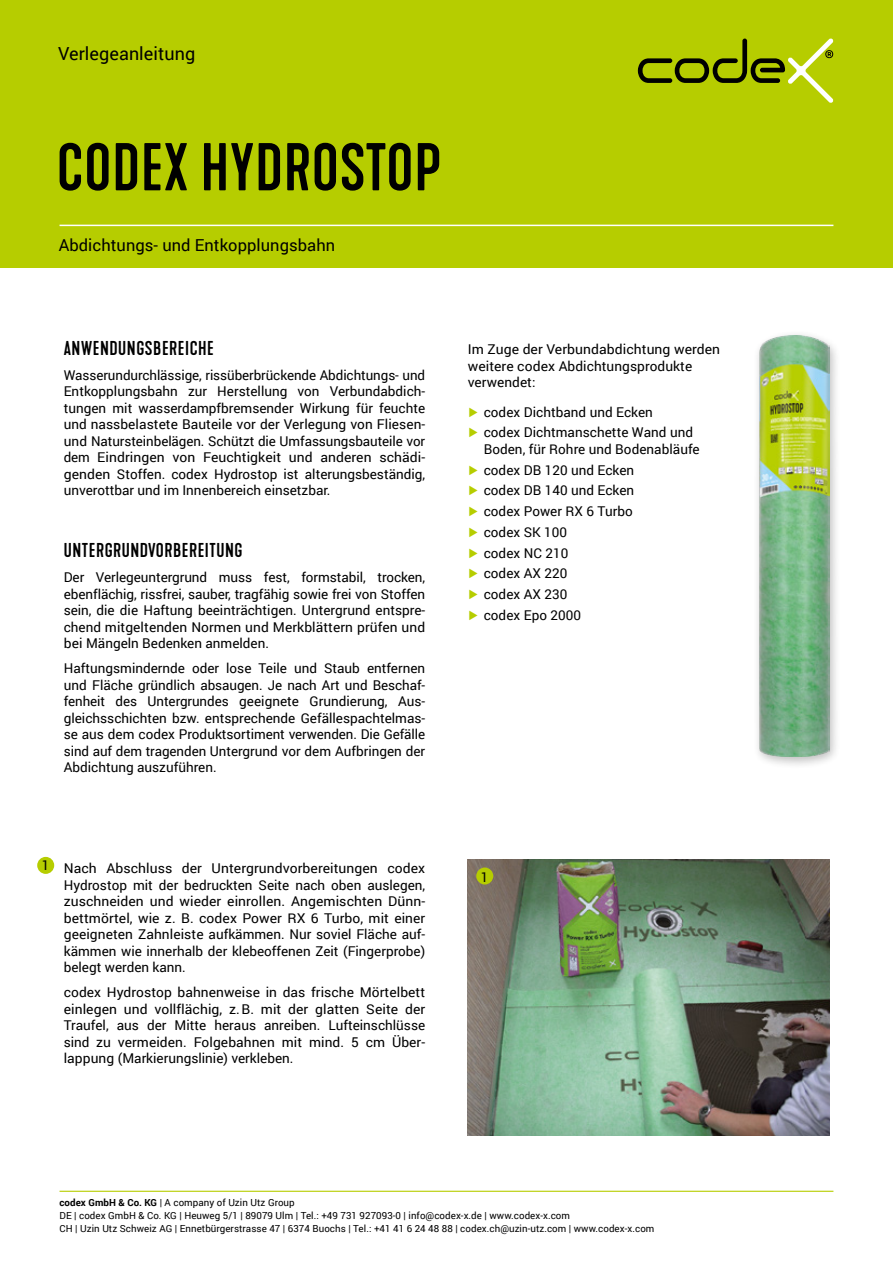
<style>
.page{position:relative;width:893px;height:1263px;background:#fff}
.page>*{position:absolute;margin:0;border:0;box-sizing:border-box;transform-origin:0 0}
.t1{font:500 63px "Kapra Neue";letter-spacing:.015em;color:#000}
.t2{font:500 18.75px "Kapra Neue";letter-spacing:.03em;color:#000}
.t3{font:18px "Roboto";letter-spacing:.005em;color:#000}
.t4{font:16.5px "Roboto";letter-spacing:.005em;color:#000}
.t5{font:13.5px/16.5px "Roboto";letter-spacing:.005em;color:#000;text-align:justify}
.t6{font:9.75px/13px "Roboto";letter-spacing:.005em;color:#000}
.s1{font-family:"Arial";color:#b6cd00}
.s2{font-weight:700}
</style>
<div class="page">
<div style="left:0;top:0;width:893px;height:268px;background:#b6cd00"></div>
<svg style="left:638px;top:38px;width:195px;height:65px"></svg>
<hr style="left:60px;top:225px;width:773px;height:1px;background:#fff">
<hr style="left:60px;top:1191px;width:773px;height:1px;background:#b6cd00">
<div style="left:37px;top:857px;width:17px;height:17px;background:#b6cd00;border-radius:50%"></div>
<img style="left:468px;top:859px;width:361px;height:276px">
<div style="left:752px;top:330px;width:89px;height:440px;background:#000;opacity:.25"></div>
<img style="left:759px;top:335px;width:71px;height:422px">
<div style="left:476px;top:867px;width:17px;height:17px;background:#b6cd00;border-radius:50%"></div>
<h3 class="t3" style="left:58px;top:41px;width:139px">Verlegeanleitung</h3>
<h1 class="t1" style="left:57px;top:129px;width:385px">CODEX HYDROSTOP</h1>
<p class="t4" style="left:59px;top:233px;width:278px">Abdichtungs- und Entkopplungsbahn</p>
<h2 class="t2" style="left:64px;top:336px;width:152px">ANWENDUNGSBEREICHE</h2>
<p class="t5" style="left:64px;top:366px;width:363px">Wasserundurchlässige, rissüberbrückende Abdichtungs- und Entkopplungsbahn zur Herstellung von Verbundabdich&shy;tungen mit wasserdampfbremsender Wirkung für feuchte und nassbelastete Bauteile vor der Verlegung von Fliesen&shy;und Natursteinbelägen. Schützt die Umfassungsbauteile vor dem Eindringen von Feuchtigkeit und anderen schädi&shy;genden Stoffen. codex Hydrostop ist alterungsbeständig, unverottbar und im Innenbereich einsetzbar.</p>
<h2 class="t2" style="left:64px;top:539px;width:180px">UNTERGRUNDVORBEREITUNG</h2>
<p class="t5" style="left:64px;top:569px;width:363px">Der Verlegeuntergrund muss fest, formstabil, trocken, -eben-flächig, rissfrei, sauber, tragfähig sowie frei von Stoffen sein, die die Haftung beeinträchtigen. Untergrund entspre&shy;chend mitgeltenden Normen und Merkblättern prüfen und bei Mängeln Bedenken anmelden.</p>
<p class="t5" style="left:64px;top:660px;width:363px">Haftungsmindernde oder lose Teile und Staub entfernen und Fläche gründlich absaugen. Je nach Art und Beschaf&shy;fenheit des Untergrundes geeignete Grundierung, Aus&shy;gleichsschichten bzw. entsprechende Gefällespachtelmas&shy;se aus dem codex Produktsortiment verwenden. Die Gefälle sind auf dem tragenden Untergrund vor dem Aufbringen der Abdichtung auszuführen.</p>
<p class="t5" style="left:42px;top:857px;width:9px">1</p>
<p class="t5" style="left:64px;top:859px;width:363px">Nach Abschluss der Untergrundvorbereitungen codex Hydrostop mit der bedruckten Seite nach oben auslegen, zuschneiden und wieder einrollen. Angemischten Dünn&shy;bettmörtel, wie z. B. codex Power RX 6 Turbo, mit einer geeigneten Zahnleiste aufkämmen. Nur soviel Fläche auf&shy;kämmen wie innerhalb der klebeoffenen Zeit (Fingerprobe) belegt werden kann.</p>
<p class="t5" style="left:64px;top:983px;width:363px">codex Hydrostop bahnenweise in das frische Mörtelbett einlegen und vollflächig, z.B. mit der glatten Seite der Traufel, aus der Mitte heraus anreiben. Lufteinschlüsse sind zu vermeiden. Folgebahnen mit mind. 5 cm Über&shy;lappung (Markierungslinie) verkleben.</p>
<p class="t5" style="left:468px;top:341px;width:254px;text-align:left">Im Zuge der Verbundabdichtung werden weitere codex Abdichtungsprodukte verwendet:</p>
<p class="t5" style="left:468px;top:401px;width:227px;line-height:20.7px"><span class="s1">►</span> codex Dichtband und Ecken<br><span class="s1">►</span> codex Dichtmanschette Wand und</p>
<p class="t5" style="left:468px;top:438px;width:234px;line-height:20.7px;text-align:left;text-indent:16px">Boden, für Rohre und Bodenabläufe <span class="s1">►</span> codex DB 120 und Ecken<br><span class="s1">►</span> codex DB 140 und Ecken<br><span class="s1">►</span> codex Power RX 6 Turbo<br><span class="s1">►</span> codex SK 100<br><span class="s1">►</span> codex NC 210<br><span class="s1">►</span> codex AX 220<br><span class="s1">►</span> codex AX 230<br><span class="s1">►</span> codex Epo 2000</p>
<p class="t5" style="left:481px;top:868px;width:9px">1</p>
<p class="t6" style="left:60px;top:1195px;width:596px"><span class="s2">codex GmbH &amp; Co. KG</span> | A company of Uzin Utz Group<br>DE | codex GmbH &amp; Co. KG | Heuweg 5/1 | 89079 Ulm | Tel.: +49 731 927093-0 | info@codex-x.de | www.codex-x.com<br>CH | Uzin Utz Schweiz AG | Ennetbürgerstrasse 47 | 6374 Buochs | Tel.: +41 41 6 24 48 88 | codex.ch@uzin-utz.com | www.codex-x.com</p>
</div>
